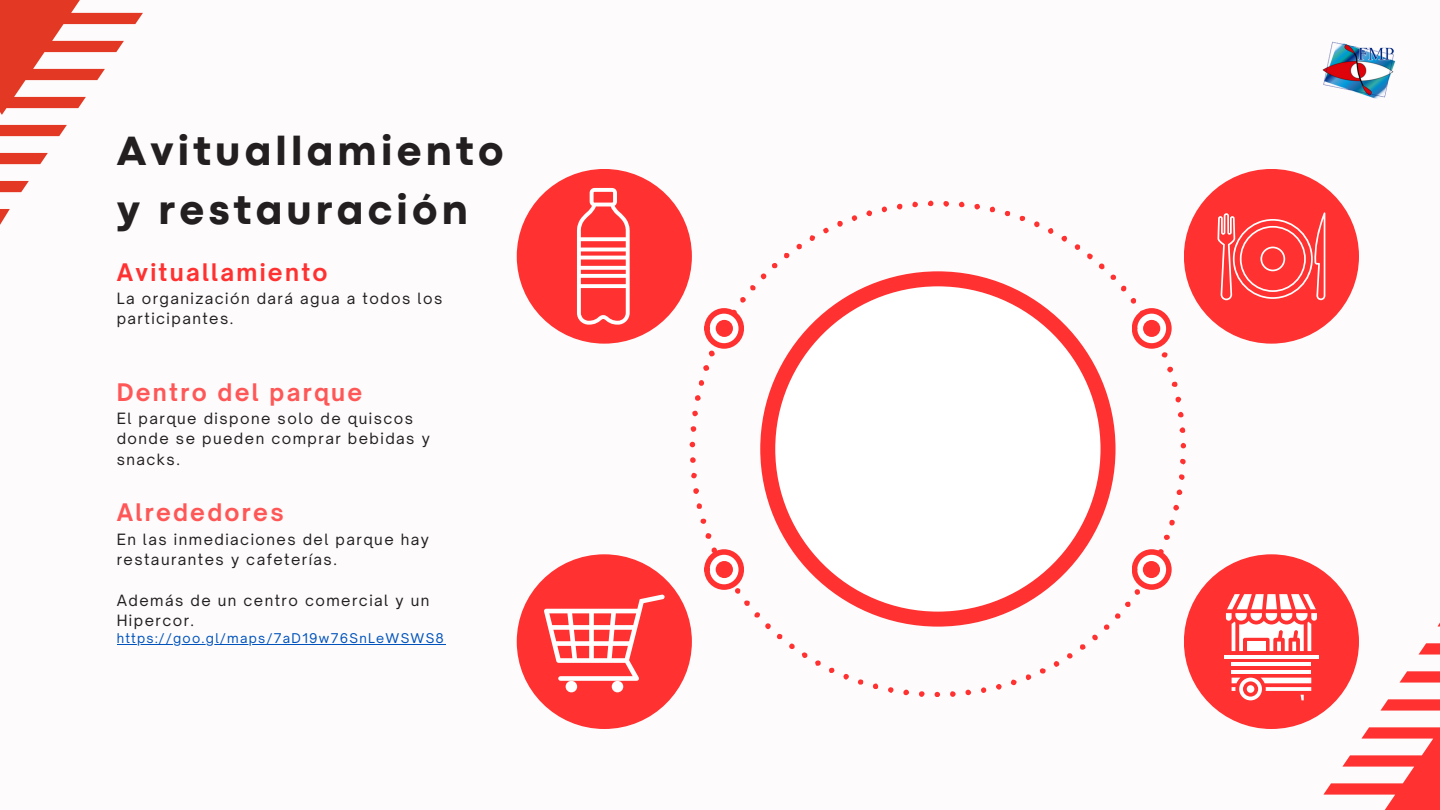
<style>
.page{position:relative;width:1440px;height:810px;background:#fdfbfb}
.page>*{position:absolute;margin:0;border:0;box-sizing:border-box;transform-origin:0 0}
.t1{font:800 42.7px/58.5px "Codec Pro";letter-spacing:.1em;color:#231f20}
.t2{font:700 23.2px "Open Sauce One";letter-spacing:.1em;color:#ff5757}
.t3{font:700 23.2px "Open Sauce One";letter-spacing:.1em;color:#ff3131}
.t4{font:14.9px/20.2px "Open Sauce One";letter-spacing:.1em;color:#231f20}
.t5{font:12.9px "Open Sauce One";letter-spacing:.1em;color:#0053bc}
</style>
<div class="page">
<svg style="left:765px;top:627px;width:345px;height:70px"></svg>
<div style="left:1184px;top:169px;width:175px;height:175px;background:#ff3131;border-radius:50%"></div>
<svg style="left:1132px;top:308px;width:40px;height:41px"></svg>
<div style="left:1184px;top:554px;width:175px;height:175px;background:#ff3131;border-radius:50%"></div>
<svg style="left:1132px;top:549px;width:40px;height:41px"></svg>
<div style="left:1143px;top:561px;width:17px;height:17px;background:#ff3131;border-radius:50%"></div>
<div style="left:517px;top:554px;width:175px;height:175px;background:#ff3131;border-radius:50%"></div>
<svg style="left:704px;top:549px;width:40px;height:41px"></svg>
<div style="left:716px;top:561px;width:17px;height:17px;background:#ff3131;border-radius:50%"></div>
<div style="left:517px;top:169px;width:175px;height:175px;background:#ff3131;border-radius:50%"></div>
<svg style="left:704px;top:308px;width:40px;height:41px"></svg>
<div style="left:1143px;top:320px;width:17px;height:17px;background:#ff3131;border-radius:50%"></div>
<div style="left:716px;top:320px;width:17px;height:17px;background:#ff3131;border-radius:50%"></div>
<svg style="left:760px;top:271px;width:356px;height:356px"></svg>
<svg style="left:1285px;top:721px;width:155px;height:89px"></svg>
<svg style="left:1400px;top:671px;width:40px;height:12px"></svg>
<svg style="left:1419px;top:643px;width:21px;height:12px"></svg>
<svg style="left:1380px;top:699px;width:60px;height:12px"></svg>
<svg style="left:0;top:0;width:143px;height:115px"></svg>
<svg style="left:0;top:153px;width:48px;height:11px"></svg>
<svg style="left:0;top:181px;width:29px;height:11px"></svg>
<svg style="left:0;top:125px;width:67px;height:11px"></svg>
<svg style="left:0;top:209px;width:10px;height:16px"></svg>
<svg style="left:577px;top:188px;width:52px;height:136px"></svg>
<svg style="left:1217px;top:212px;width:108px;height:88px"></svg>
<svg style="left:544px;top:595px;width:121px;height:86px"></svg>
<div style="left:566px;top:681px;width:11px;height:11px;background:#fff;border-radius:50%"></div>
<div style="left:612px;top:681px;width:11px;height:11px;background:#fff;border-radius:50%"></div>
<hr style="left:1232px;top:670px;width:79px;height:4px;background:#fff">
<hr style="left:1224px;top:655px;width:95px;height:4px;background:#fff">
<hr style="left:1232px;top:662px;width:79px;height:4px;background:#fff">
<svg style="left:1226px;top:594px;width:91px;height:57px"></svg>
<svg style="left:1232px;top:678px;width:79px;height:22px"></svg>
<hr style="left:117px;top:644px;width:328px;height:1px;background:#0053bc">
<img style="left:1323px;top:41px;width:72px;height:58px">
<p class="t1" style="left:117px;top:125px;width:388px">Avituallamiento y restauración</p>
<h1 class="t3" style="left:117px;top:258px;width:212px">Avituallamiento</h1>
<p class="t4" style="left:117px;top:288px;width:327px">La organización dará agua a todos los participantes.</p>
<p class="t2" style="left:117px;top:378px;width:247px">Dentro del parque</p>
<p class="t4" style="left:117px;top:408px;width:315px">El parque dispone solo de quiscos donde se pueden comprar bebidas y snacks.</p>
<h2 class="t2" style="left:117px;top:498px;width:169px">Alrededores</h2>
<h2 class="t4" style="left:117px;top:529px;width:314px">En las inmediaciones del parque hay restaurantes y cafeterías.</h2>
<p class="t4" style="left:117px;top:590px;width:314px">Además de un centro comercial y un<br>Hipercor.</p>
<h2 class="t5" style="left:117px;top:630px;width:329px">https://goo.gl/maps/7aD19w76SnLeWSWS8</h2>
</div>
